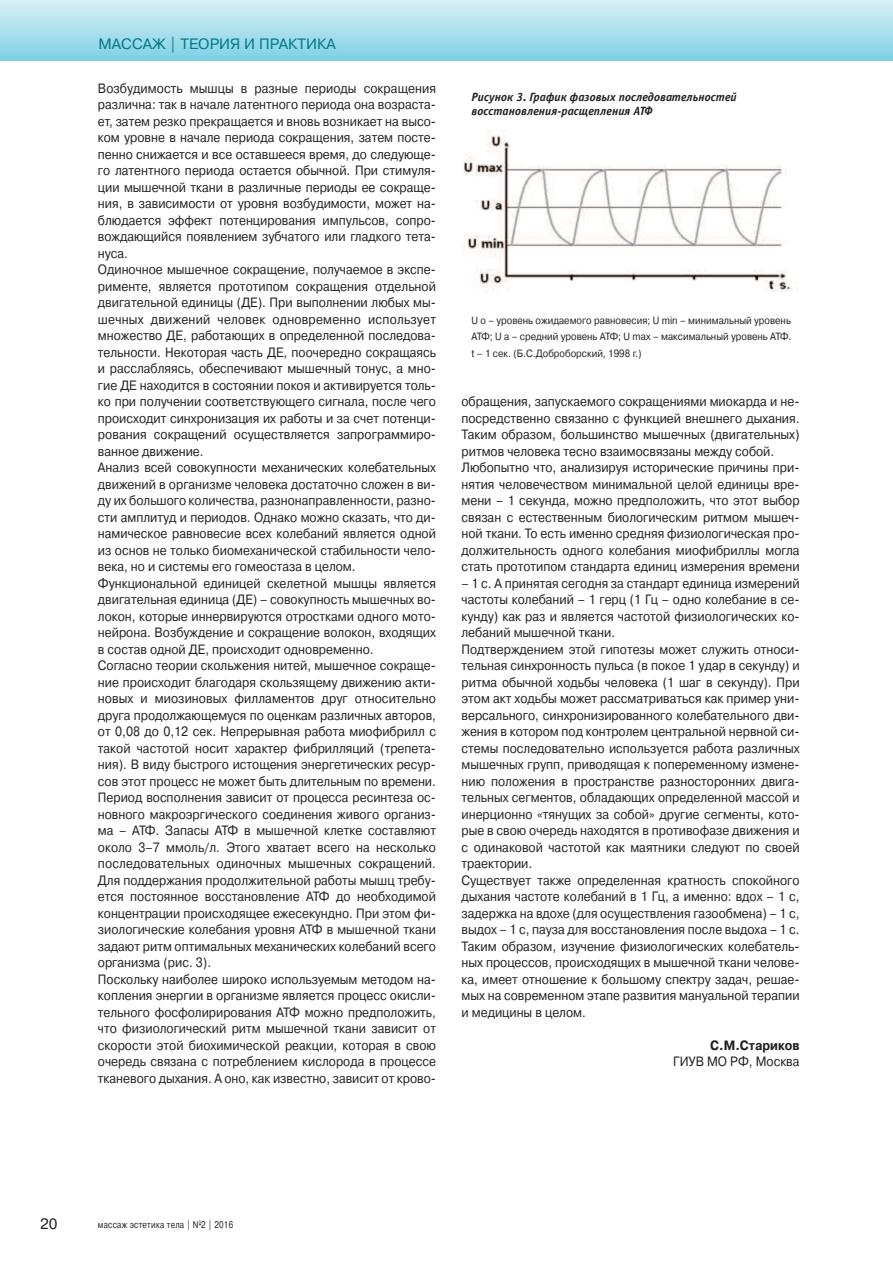
<style>
.page{position:relative;width:893px;height:1263px;background:#fff}
.page>*{position:absolute;margin:0;border:0;box-sizing:border-box;transform-origin:0 0}
.t1{font:15px "Pragmatica C";color:#007b85}
.t2{font:15px "Pragmatica C";color:#231f20}
.t3{font:13.5px/16.5px "Pragmatica C";color:#231f20;scale:.9 1}
.t4{font:700 13.5px "Pragmatica C";color:#231f20;scale:.9 1}
.t5{font:italic 700 12px/13.5px "Officina Sans C";color:#231f20}
.t6{font:10.5px/16.5px "Pragmatica C";color:#231f20;text-align:justify;scale:.9 1}
.t7{font:9.75px "Pragmatica C";letter-spacing:.03em;color:#231f20;scale:.8 1}
</style>
<div class="page">
<div style="left:0;top:0;width:893px;height:61px;background:linear-gradient(to bottom,#dbeff6,#7dd0e5)"></div>
<img style="left:464px;top:130px;width:334px;height:162px">
<p class="t1" style="left:99px;top:35px;width:239px">МАССАЖ | ТЕОРИЯ И ПРАКТИКА</p>
<p class="t3" style="left:98px;top:80px;width:377px">Возбудимость мышцы в разные периоды сокращения различна: так в начале латентного периода она возраста&shy;ет, затем резко прекращается и вновь возникает на высо&shy;ком уровне в начале периода сокращения, затем посте&shy;пенно снижается и все оставшееся время, до следующе&shy;го латентного периода остается обычной. При стимуля&shy;ции мышечной ткани в различные периоды ее сокраще&shy;ния, в зависимости от уровня возбудимости, может на&shy;блюдается эффект потенцирования импульсов, сопро&shy;вождающийся появлением зубчатого или гладкого тета&shy;нуса.<br>Одиночное мышечное сокращение, получаемое в экспе&shy;рименте, является прототипом сокращения отдельной двигательной единицы (ДЕ). При выполнении любых мы&shy;шечных движений человек одновременно использует множество ДЕ, работающих в определенной последова&shy;тельности. Некоторая часть ДЕ, поочередно сокращаясь и расслабляясь, обеспечивают мышечный тонус, а мно&shy;гие ДЕ находится в состоянии покоя и активируется толь&shy;ко при получении соответствующего сигнала, после чего происходит синхронизация их работы и за счет потенци&shy;рования сокращений осуществляется запрограммиро&shy;ванное движение.<br>Анализ всей совокупности механических колебательных движений в организме человека достаточно сложен в ви&shy;ду их большого количества, разнонаправленности, разно&shy;сти амплитуд и периодов. Однако можно сказать, что ди&shy;намическое равновесие всех колебаний является одной из основ не только биомеханической стабильности чело&shy;века, но и системы его гомеостаза в целом.<br>Функциональной единицей скелетной мышцы является двигательная единица (ДЕ) – совокупность мышечных во&shy;локон, которые иннервируются отростками одного мото&shy;нейрона. Возбуждение и сокращение волокон, входящих в состав одной ДЕ, происходит одновременно.<br>Согласно теории скольжения нитей, мышечное сокраще&shy;ние происходит благодаря скользящему движению акти&shy;новых и миозиновых филламентов друг относительно друга продолжающемуся по оценкам различных авторов, от 0,08 до 0,12 сек. Непрерывная работа миофибрилл с такой частотой носит характер фибрилляций (трепета&shy;ния). В виду быстрого истощения энергетических ресур&shy;сов этот процесс не может быть длительным по времени.<br>Период восполнения зависит от процесса ресинтеза ос&shy;новного макроэргического соединения живого организ&shy;ма – АТФ. Запасы АТФ в мышечной клетке составляют около 3–7 ммоль/л. Этого хватает всего на несколько последовательных одиночных мышечных сокращений.<br>Для поддержания продолжительной работы мышц требу&shy;ется постоянное восстановление АТФ до необходимой концентрации происходящее ежесекундно. При этом фи&shy;зиологические колебания уровня АТФ в мышечной ткани задают ритм оптимальных механических колебаний всего организма (рис. 3).<br>Поскольку наиболее широко используемым методом на&shy;копления энергии в организме является процесс окисли&shy;тельного фосфолирирования АТФ можно предположить, что физиологический ритм мышечной ткани зависит от скорости этой биохимической реакции, которая в свою очередь связана с потреблением кислорода в процессе тканевого дыхания. А оно, как известно, зависит от крово-</p>
<p class="t5" style="left:471px;top:90px;width:267px">Рисунок 3. График фазовых последовательностей восстановления-расщепления АТФ</p>
<p class="t6" style="left:471px;top:312px;width:357px">U o – уровень ожидаемого равновесия; U min – минимальный уровень АТФ; U a – средний уровень АТФ; U max – максимальный уровень АТФ. t – 1 сек. (Б.С.Доброборский, 1998 г.)</p>
<p class="t3" style="left:461px;top:393px;width:377px">обращения, запускаемого сокращениями миокарда и не&shy;посредственно связанно с функцией внешнего дыхания.<br>Таким образом, большинство мышечных (двигательных) ритмов человека тесно взаимосвязаны между собой.<br>Любопытно что, анализируя исторические причины при&shy;нятия человечеством минимальной целой единицы вре&shy;мени – 1 секунда, можно предположить, что этот выбор связан с естественным биологическим ритмом мышеч&shy;ной ткани. То есть именно средняя физиологическая про&shy;должительность одного колебания миофибриллы могла стать прототипом стандарта единиц измерения времени</p>
<p class="t3" style="left:461px;top:575px;width:377px">– 1 с. А принятая сегодня за стандарт единица измерений частоты колебаний – 1 герц (1 Гц – одно колебание в се&shy;кунду) как раз и является частотой физиологических ко&shy;лебаний мышечной ткани.<br>Подтверждением этой гипотезы может служить относи&shy;тельная синхронность пульса (в покое 1 удар в секунду) и ритма обычной ходьбы человека (1 шаг в секунду). При этом акт ходьбы может рассматриваться как пример уни&shy;версального, синхронизированного колебательного дви&shy;жения в котором под контролем центральной нервной си&shy;стемы последовательно используется работа различных мышечных групп, приводящая к попеременному измене&shy;нию положения в пространстве разносторонних двига&shy;тельных сегментов, обладающих определенной массой и инерционно «тянущих за собой» другие сегменты, кото&shy;рые в свою очередь находятся в противофазе движения и с одинаковой частотой как маятники следуют по своей траектории.<br>Существует также определенная кратность спокойного дыхания частоте колебаний в 1 Гц, а именно: вдох – 1 с, задержка на вдохе (для осуществления газообмена) – 1 с, выдох – 1 с, пауза для восстановления после выдоха – 1 с.<br>Таким образом, изучение физиологических колебатель&shy;ных процессов, происходящих в мышечной ткани челове&shy;ка, имеет отношение к большому спектру задач, решае&shy;мых на современном этапе развития мануальной терапии и медицины в целом.</p>
<p class="t4" style="left:710px;top:1037px;width:101px">С.М.Стариков</p>
<p class="t3" style="left:673px;top:1053px;width:142px">ГИУВ МО РФ, Москва</p>
<p class="t2" style="left:40px;top:1215px;width:19px">20</p>
<p class="t7" style="left:98px;top:1218px;width:171px">массаж эстетика тела | N<sup>0</sup>2 | 2016</p>
</div>
